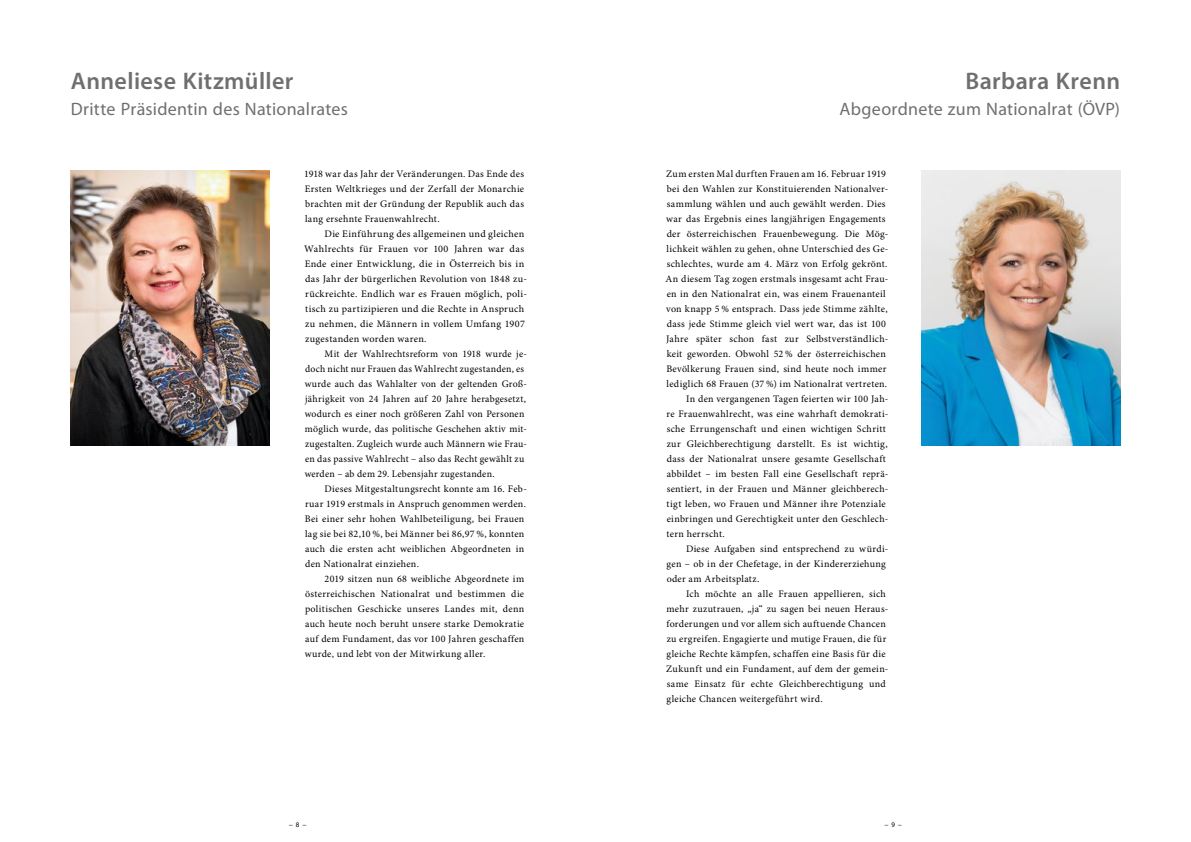
<style>
.page{position:relative;width:1191px;height:842px;background:#fff}
.page>*{position:absolute;margin:0;border:0;box-sizing:border-box;transform-origin:0 0}
.Vorwort_1{font:600 24px "Myriad Pro";letter-spacing:.015em;color:#706f6f}
.Vorwort_2{font:18px "Myriad Pro";letter-spacing:.015em;color:#706f6f}
.Copy_Block_Einzug{font:10px/15px "Minion Pro";letter-spacing:.025em;color:#000}
.Copy_Block{font:10px/15px "Minion Pro";letter-spacing:.03em;color:#000}
.t1{font:7px "Myriad Pro";color:#000}
</style>
<div class="page">
<img style="left:921px;top:170px;width:199px;height:275px">
<img style="left:71px;top:170px;width:198px;height:275px">
<h2 class="Vorwort_1" style="left:71px;top:66px;width:224px">Anneliese Kitzmüller</h2>
<h3 class="Vorwort_2" style="left:71px;top:99px;width:278px">Dritte Präsidentin des Nationalrates</h3>
<p class="Copy_Block" style="left:304px;top:167px;width:222px;text-align:justify">1918 war das Jahr der Veränderungen. Das Ende des Ersten Weltkrieges und der Zerfall der Monarchie brachten mit der Gründung der Republik auch das lang ersehnte Frauenwahlrecht.</p>
<p class="Copy_Block_Einzug" style="left:304px;top:227px;width:224px;text-indent:20px">Die Einführung des allgemeinen und gleichen Wahlrechts für Frauen vor 100 Jahren war das Ende einer Entwicklung, die in Österreich bis in das Jahr der bürgerlichen Revolution von 1848 zu&shy;rückreichte. Endlich war es Frauen möglich, poli&shy;tisch zu partizipieren und die Rechte in Anspruch zu nehmen, die Männern in vollem Umfang 1907 zugestanden worden waren.</p>
<p class="Copy_Block_Einzug" style="left:305px;top:347px;width:224px;text-indent:20px">Mit der Wahlrechtsreform von 1918 wurde je&shy;doch nicht nur Frauen das Wahlrecht zugestanden, es wurde auch das Wahlalter von der geltenden Groß&shy;jährigkeit von 24 Jahren auf 20 Jahre herabgesetzt, wodurch es einer noch größeren Zahl von Personen möglich wurde, das politische Geschehen aktiv mit&shy;zugestalten. Zugleich wurde auch Männern wie Frau&shy;en das passive Wahlrecht – also das Recht gewählt zu werden – ab dem 29. Lebensjahr zugestanden.</p>
<p class="Copy_Block_Einzug" style="left:305px;top:482px;width:224px;text-indent:20px">Dieses Mitgestaltungsrecht konnte am 16. Feb&shy;ruar 1919 erstmals in Anspruch genommen werden.<br>Bei einer sehr hohen Wahlbeteiligung, bei Frauen lag sie bei 82,10 %, bei Männer bei 86,97 %, konnten auch die ersten acht weiblichen Abgeordneten in den Nationalrat einziehen.</p>
<p class="Copy_Block_Einzug" style="left:305px;top:572px;width:221px;text-align:justify;text-indent:20px">2019 sitzen nun 68 weibliche Abgeordnete im österreichischen Nationalrat und bestimmen die politischen Geschicke unseres Landes mit, denn auch heute noch beruht unsere starke Demokratie auf dem Fundament, das vor 100 Jahren geschaffen wurde, und lebt von der Mitwirkung aller.</p>
<h2 class="Vorwort_1" style="left:965px;top:66px;width:156px">Barbara Krenn</h2>
<h3 class="Vorwort_2" style="left:839px;top:99px;width:282px">Abgeordnete zum Nationalrat (ÖVP)</h3>
<p class="Copy_Block" style="left:665px;top:167px;width:224px">Zum ersten Mal durften Frauen am 16. Februar 1919 bei den Wahlen zur Konstituierenden Nationalver&shy;sammlung wählen und auch gewählt werden. Dies war das Ergebnis eines langjährigen Engagements der österreichischen Frauenbewegung. Die Mög&shy;lichkeit wählen zu gehen, ohne Unterschied des Ge&shy;schlechtes, wurde am 4. März von Erfolg gekrönt.<br>An diesem Tag zogen erstmals insgesamt acht Frau&shy;en in den Nationalrat ein, was einem Frauenanteil von knapp 5 % entsprach. Dass jede Stimme zählte, dass jede Stimme gleich viel wert war, das ist 100<br>Jahre später schon fast zur Selbstverständlich&shy;keit geworden. Obwohl 52 % der österreichischen Bevölkerung Frauen sind, sind heute noch immer lediglich 68 Frauen (37 %) im Nationalrat vertreten.</p>
<p class="Copy_Block_Einzug" style="left:666px;top:392px;width:223px;text-indent:20px">In den vergangenen Tagen feierten wir 100 Jah&shy;re Frauenwahlrecht, was eine wahrhaft demokrati&shy;sche Errungenschaft und einen wichtigen Schritt zur Gleichberechtigung darstellt. Es ist wichtig, dass der Nationalrat unsere gesamte Gesellschaft abbildet – im besten Fall eine Gesellschaft reprä&shy;sentiert, in der Frauen und Männer gleichberech&shy;tigt leben, wo Frauen und Männer ihre Potenziale einbringen und Gerechtigkeit unter den Geschlech&shy;tern herrscht.</p>
<p class="Copy_Block_Einzug" style="left:666px;top:542px;width:223px;text-indent:19px">Diese Aufgaben sind entsprechend zu würdi&shy;gen – ob in der Chefetage, in der Kindererziehung oder am Arbeitsplatz.</p>
<p class="Copy_Block_Einzug" style="left:666px;top:587px;width:224px;text-indent:20px">Ich möchte an alle Frauen appellieren, sich mehr zuzutrauen, „ja“ zu sagen bei neuen Heraus&shy;forderungen und vor allem sich auftuende Chancen zu ergreifen. Engagierte und mutige Frauen, die für gleiche Rechte kämpfen, schaffen eine Basis für die Zukunft und ein Fundament, auf dem der gemein&shy;same Einsatz für echte Gleichberechtigung und gleiche Chancen weitergeführt wird.</p>
<p class="t1" style="left:289px;top:821px;width:19px">− 8 −</p>
<p class="t1" style="left:884px;top:821px;width:19px">− 9 −</p>
</div>
